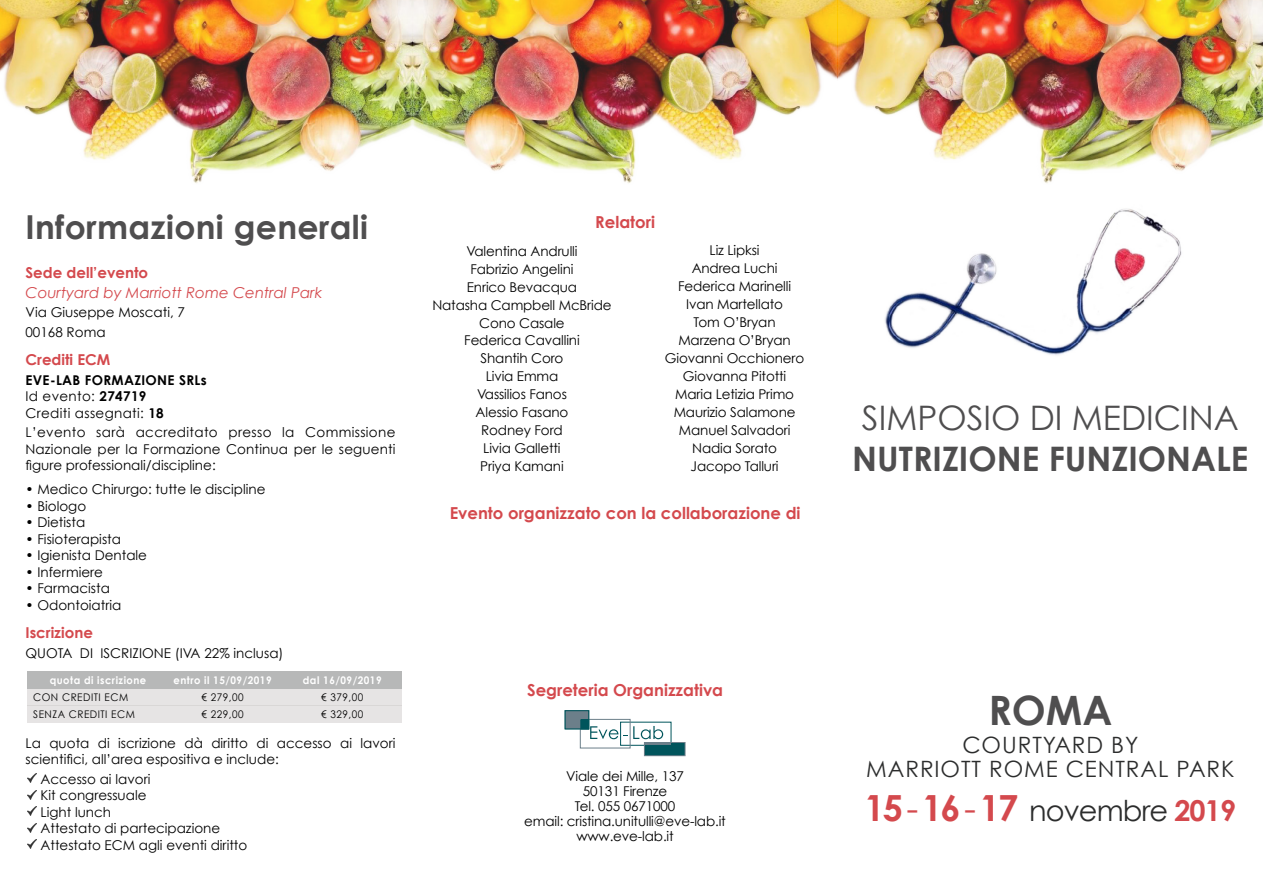
<style>
.page{position:relative;width:1263px;height:893px;background:#fff}
.page>*{position:absolute;margin:0;border:0;box-sizing:border-box;transform-origin:0 0}
.t1{font:700 40.5px "Century Gothic";color:#4f4e4f}
.t2{font:700 33.75px "Century Gothic";color:#4f4e4f}
.t3{font:33.75px "Century Gothic";color:#4f4e4f}
.t4{font:700 33px "Century Gothic";letter-spacing:.01em;color:#4f4e4f}
.t5{font:28.8px "Century Gothic";letter-spacing:-.03em;color:#2c2d2d}
.t6{font:22.5px/24px "Century Gothic";letter-spacing:.04em;color:#2c2d2d;text-align:center}
.t7{font:700 16.5px "Century Gothic";color:#d4494d}
.t8{font:700 15px "Century Gothic";color:#d4494d}
.t9{font:italic 15px "Century Gothic";color:#d4494d}
.t10{font:13.5px/18px "Century Gothic";letter-spacing:-.01em;color:#000}
.t11{font:700 13.5px/16.5px "Century Gothic";letter-spacing:.025em;color:#000}
.t12{font:10.5px "Century Gothic";letter-spacing:.05em;color:#000;scale:.95 1}
.t13{font:700 10.5px "Century Gothic";letter-spacing:.05em;color:#fff;scale:.95 1}
.s1{font-weight:400}
.s2{font-weight:700;font-size:36px;color:#d4494d}
.s3{font-size:36px;color:#d4494d}
.s4{font-weight:700;color:#d4494d}
</style>
<div class="page">
<div style="left:28px;top:706px;width:374px;height:17px;background:#e6e4e4"></div>
<div style="left:28px;top:689px;width:374px;height:17px;background:#e6e4e4"></div>
<div style="left:28px;top:672px;width:374px;height:17px;background:#b7b8b8"></div>
<svg style="left:28px;top:774px;width:8px;height:8px"></svg>
<svg style="left:28px;top:790px;width:8px;height:9px"></svg>
<svg style="left:28px;top:807px;width:8px;height:8px"></svg>
<svg style="left:28px;top:823px;width:8px;height:9px"></svg>
<svg style="left:28px;top:840px;width:8px;height:9px"></svg>
<div style="left:620px;top:722px;width:51px;height:24px;border:1px solid #00555c"></div>
<svg style="left:590px;top:726px;width:73px;height:13px"></svg>
<div style="left:580px;top:719px;width:50px;height:29px;border:1px solid #6c7f8a"></div>
<div style="left:565px;top:711px;width:24px;height:18px;background:#6c7f8a"></div>
<div style="left:565px;top:710px;width:24px;height:19px;border:1px solid #00555c"></div>
<div style="left:581px;top:720px;width:8px;height:9px;background:#00555c"></div>
<div style="left:644px;top:742px;width:41px;height:14px;background:#00555c"></div>
<div style="left:644px;top:742px;width:41px;height:14px;border:1px solid #6c7f8a"></div>
<hr style="left:645px;top:742px;width:26px;height:3px;background:#6c7f8a">
<img style="left:885px;top:209px;width:297px;height:146px">
<img style="left:0;top:0;width:1263px;height:183px">
<h3 class="t4" style="left:26px;top:206px;width:344px">Informazioni generali</h3>
<p class="t8" style="left:26px;top:263px;width:124px">Sede dell’evento</p>
<p class="t9" style="left:26px;top:283px;width:298px">Courtyard by Marriott Rome Central Park</p>
<p class="t10" style="left:26px;top:302px;width:161px;line-height:19.5px">Via Giuseppe Moscati, 7<br>00168 Roma</p>
<p class="t8" style="left:26px;top:350px;width:86px">Crediti ECM</p>
<p class="t11" style="left:26px;top:371px;width:183px">EVE-LAB FORMAZIONE SRLs<br><span class="s1">Id evento:</span> 274719<br><span class="s1">Crediti assegnati:</span> 18</p>
<p class="t10" style="left:26px;top:424px;width:371px;line-height:16.5px;text-align:justify">L’evento sarà accreditato presso la Commissione Nazionale per la Formazione Continua per le seguenti figure professionali/discipline:</p>
<p class="t10" style="left:26px;top:480px;width:241px">• Medico Chirurgo: tutte le discipline</p>
<p class="t10" style="left:26px;top:496px;width:62px">• Biologo</p>
<p class="t10" style="left:26px;top:513px;width:61px">• Dietista</p>
<p class="t10" style="left:26px;top:529px;width:97px">• Fisioterapista</p>
<p class="t10" style="left:26px;top:546px;width:123px">• Igienista Dentale</p>
<p class="t10" style="left:26px;top:562px;width:79px">• Infermiere</p>
<p class="t10" style="left:26px;top:579px;width:86px">• Farmacista</p>
<p class="t10" style="left:26px;top:595px;width:97px">• Odontoiatria</p>
<p class="t8" style="left:26px;top:623px;width:69px">Iscrizione</p>
<p class="t10" style="left:26px;top:643px;width:260px">QUOTA DI ISCRIZIONE (IVA 22% inclusa)</p>
<p class="t13" style="left:50px;top:674px;width:103px">quota di iscrizione</p>
<p class="t13" style="left:173px;top:674px;width:105px">entro il 15/09/2019</p>
<p class="t13" style="left:303px;top:674px;width:84px">dal 16/09/2019</p>
<p class="t12" style="left:201px;top:691px;width:46px">€ 279,00</p>
<p class="t12" style="left:321px;top:691px;width:46px">€ 379,00</p>
<p class="t12" style="left:33px;top:708px;width:109px">SENZA CREDITI ECM</p>
<p class="t12" style="left:201px;top:708px;width:46px">€ 229,00</p>
<p class="t12" style="left:321px;top:708px;width:46px">€ 329,00</p>
<p class="t10" style="left:26px;top:735px;width:371px;line-height:16.5px">La quota di iscrizione dà diritto di accesso ai lavori scientifici, all’area espositiva e include:</p>
<p class="t10" style="left:40px;top:771px;width:208px;line-height:16.5px">Accesso ai lavori<br>Kit congressuale<br>Light lunch<br>Attestato di partecipazione<br>Attestato ECM agli eventi diritto</p>
<p class="t12" style="left:33px;top:691px;width:101px">CON CREDITI ECM</p>
<p class="t7" style="left:595px;top:212px;width:61px">Relatori</p>
<p class="t10" style="left:432px;top:241px;width:181px;text-align:center">Valentina Andrulli<br>Fabrizio Angelini<br>Enrico Bevacqua<br>Natasha Campbell McBride<br>Cono Casale<br>Federica Cavallini<br>Shantih Coro<br>Livia Emma<br>Vassilios Fanos<br>Alessio Fasano<br>Rodney Ford<br>Livia Galletti<br>Priya Kamani</p>
<p class="t10" style="left:665px;top:241px;width:141px;text-align:center">Liz Lipksi<br>Andrea Luchi<br>Federica Marinelli<br>Ivan Martellato<br>Tom O’Bryan<br>Marzena O’Bryan<br>Giovanni Occhionero<br>Giovanna Pitotti<br>Maria Letizia Primo<br>Maurizio Salamone<br>Manuel Salvadori<br>Nadia Sorato<br>Jacopo Talluri</p>
<p class="t7" style="left:450px;top:502px;width:352px">Evento organizzato con la collaborazione di</p>
<p class="t7" style="left:527px;top:680px;width:198px">Segreteria Organizzativa</p>
<p class="t10" style="left:524px;top:768px;width:203px;line-height:15px;text-align:center">Viale dei Mille, 137<br>50131 Firenze<br>Tel. 055 0671000<br>email: cristina.unitulli@eve-lab.it www.eve-lab.it</p>
<h2 class="t3" style="left:862px;top:398px;width:378px">SIMPOSIO DI MEDICINA</h2>
<h2 class="t2" style="left:852px;top:437px;width:398px">NUTRIZIONE FUNZIONALE</h2>
<h1 class="t1" style="left:988px;top:684px;width:125px">ROMA</h1>
<h3 class="t6" style="left:866px;top:733px;width:370px">COURTYARD BY<br>MARRIOTT ROME CENTRAL PARK</h3>
<h3 class="t5" style="left:864px;top:793px;width:373px"><span class="s2">15</span><span class="s3">-</span><span class="s2">16</span><span class="s3">-</span><span class="s2">17</span> novembre <span class="s4">2019</span></h3>
</div>
